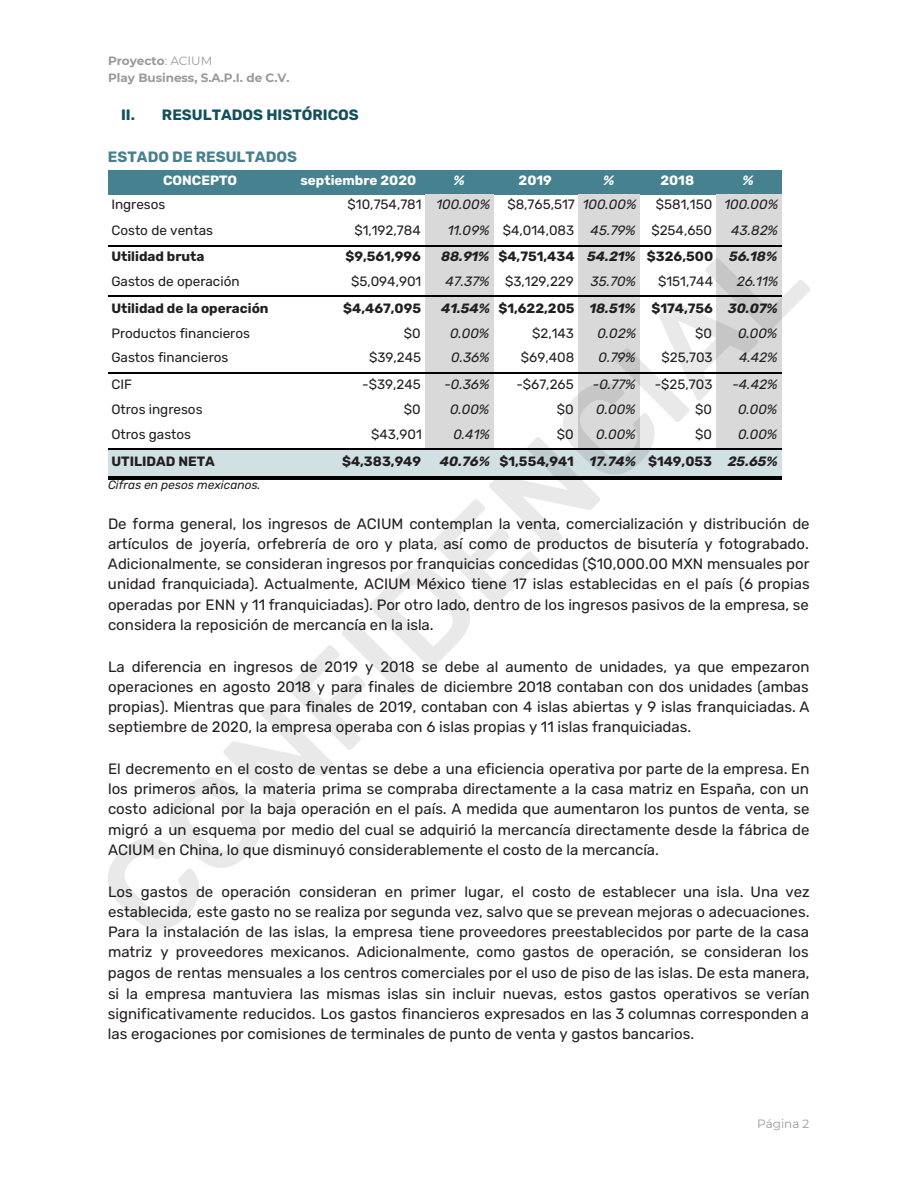
<style>
.page{position:relative;width:918px;height:1188px;background:#fff}
.page>*{position:absolute;margin:0;border:0;box-sizing:border-box;transform-origin:0 0}
.t1{font:15px/20.2px "Rubik";color:#231f20;text-align:justify}
.t2{font:700 15px "Rubik";color:#134f5c}
.t3{font:700 15px "Rubik";color:#45818e}
.t4{font:13.5px "Rubik";color:#231f20}
.t5{font:italic 13.5px "Rubik";color:#231f20}
.t6{font:italic 700 13.5px "Rubik";color:#231f20}
.t7{font:700 13.5px "Rubik";color:#231f20}
.t8{font:700 13.5px "Rubik";color:#fff}
.t9{font:italic 700 13.5px "Rubik";color:#fff}
.t10{font:700 12px/16.8px "Montserrat";color:#999}
.t11{font:italic 12px "Rubik";color:#231f20}
.t12{font:12px "Montserrat";color:#999}
.s1{font-weight:400}
.s2{font-style:italic}
.s3{font-style:normal}
</style>
<div class="page">
<div style="left:108px;top:170px;width:184px;height:25px;background:#45818e"></div>
<div style="left:292px;top:170px;width:133px;height:25px;background:#45818e"></div>
<div style="left:425px;top:170px;width:69px;height:25px;background:#45818e"></div>
<div style="left:494px;top:170px;width:84px;height:25px;background:#45818e"></div>
<div style="left:578px;top:170px;width:62px;height:25px;background:#45818e"></div>
<div style="left:640px;top:170px;width:77px;height:25px;background:#45818e"></div>
<div style="left:717px;top:170px;width:65px;height:25px;background:#45818e"></div>
<div style="left:425px;top:195px;width:69px;height:24px;background:#d9d9d9"></div>
<div style="left:578px;top:195px;width:62px;height:24px;background:#d9d9d9"></div>
<div style="left:717px;top:195px;width:65px;height:24px;background:#d9d9d9"></div>
<div style="left:425px;top:219px;width:69px;height:26px;background:#d9d9d9"></div>
<div style="left:578px;top:219px;width:62px;height:26px;background:#d9d9d9"></div>
<div style="left:717px;top:219px;width:65px;height:26px;background:#d9d9d9"></div>
<div style="left:425px;top:245px;width:69px;height:26px;background:#d9d9d9"></div>
<div style="left:578px;top:245px;width:62px;height:26px;background:#d9d9d9"></div>
<div style="left:717px;top:245px;width:65px;height:26px;background:#d9d9d9"></div>
<hr style="left:717px;top:245px;width:65px;height:1px;background:#000">
<hr style="left:640px;top:245px;width:77px;height:1px;background:#000">
<hr style="left:578px;top:245px;width:62px;height:1px;background:#000">
<hr style="left:494px;top:245px;width:84px;height:1px;background:#000">
<hr style="left:425px;top:245px;width:69px;height:1px;background:#000">
<hr style="left:292px;top:245px;width:133px;height:1px;background:#000">
<hr style="left:108px;top:245px;width:184px;height:1px;background:#000">
<svg style="left:108px;top:258px;width:702px;height:672px"></svg>
<p class="t10" style="left:108px;top:52px;width:183px">Proyecto<span class="s1">: ACIUM<br></span>Play Business, S.A.P.I. de C.V.</p>
<p class="t2" style="left:121px;top:107px;width:239px">II. RESULTADOS HISTÓRICOS</p>
<p class="t3" style="left:108px;top:148px;width:191px">ESTADO DE RESULTADOS</p>
<p class="t8" style="left:163px;top:172px;width:76px">CONCEPTO</p>
<p class="t8" style="left:300px;top:172px;width:118px">septiembre 2020</p>
<p class="t9" style="left:453px;top:172px;width:13px">%</p>
<p class="t8" style="left:519px;top:172px;width:35px">2019</p>
<p class="t9" style="left:603px;top:172px;width:13px">%</p>
<p class="t8" style="left:660px;top:172px;width:35px">2018</p>
<p class="t9" style="left:742px;top:172px;width:13px">%</p>
<p class="t4" style="left:111px;top:197px;width:56px">Ingresos</p>
<p class="t4" style="left:348px;top:197px;width:144px">$10,754,781 <span class="s2">100.00%</span></p>
<p class="t4" style="left:507px;top:197px;width:131px">$8,765,517 <span class="s2">100.00%</span></p>
<p class="t4" style="left:656px;top:197px;width:124px">$581,150 <span class="s2">100.00%</span></p>
<p class="t4" style="left:111px;top:223px;width:103px">Costo de ventas</p>
<p class="t4" style="left:354px;top:223px;width:68px">$1,192,784</p>
<p class="t4" style="left:448px;top:223px;width:266px"><span class="s2">11.09%</span> $4,014,083 <span class="s2">45.79%</span> $254,650</p>
<p class="t5" style="left:731px;top:223px;width:48px">43.82%</p>
<p class="t7" style="left:111px;top:249px;width:95px">Utilidad bruta</p>
<p class="t7" style="left:345px;top:249px;width:77px">$9,561,996</p>
<p class="t6" style="left:441px;top:249px;width:338px">88.91% <span class="s3">$4,751,434</span> 54.21% <span class="s3">$326,500</span> 56.18%</p>
<p class="t4" style="left:111px;top:274px;width:130px">Gastos de operación</p>
<p class="t4" style="left:351px;top:274px;width:72px">$5,094,901</p>
<p class="t5" style="left:446px;top:274px;width:192px">47.37% <span class="s3">$3,129,229</span> 35.70%</p>
<p class="t4" style="left:658px;top:274px;width:56px">$151,744</p>
<p class="t5" style="left:737px;top:274px;width:43px">26.11%</p>
<p class="t7" style="left:111px;top:301px;width:159px">Utilidad de la operación</p>
<p class="t7" style="left:343px;top:301px;width:80px">$4,467,095</p>
<p class="t6" style="left:441px;top:301px;width:338px">41.54% <span class="s3">$1,622,205</span> 18.51% <span class="s3">$174,756</span> 30.07%</p>
<p class="t4" style="left:111px;top:325px;width:140px">Productos financieros</p>
<p class="t4" style="left:404px;top:325px;width:18px">$0</p>
<p class="t5" style="left:450px;top:325px;width:41px">0.00%</p>
<p class="t4" style="left:532px;top:325px;width:43px">$2,143</p>
<p class="t5" style="left:597px;top:325px;width:40px">0.02%</p>
<p class="t4" style="left:695px;top:325px;width:18px">$0</p>
<p class="t5" style="left:738px;top:325px;width:41px">0.00%</p>
<p class="t4" style="left:111px;top:350px;width:119px">Gastos financieros</p>
<p class="t4" style="left:369px;top:350px;width:54px">$39,245</p>
<p class="t5" style="left:451px;top:350px;width:40px">0.36%</p>
<p class="t4" style="left:521px;top:350px;width:55px">$69,408</p>
<p class="t5" style="left:598px;top:350px;width:39px">0.79%</p>
<p class="t4" style="left:662px;top:350px;width:53px">$25,703</p>
<p class="t5" style="left:739px;top:350px;width:40px">4.42%</p>
<p class="t4" style="left:111px;top:377px;width:22px">CIF</p>
<p class="t4" style="left:362px;top:377px;width:60px">-$39,245</p>
<p class="t5" style="left:444px;top:377px;width:47px">-0.36%</p>
<p class="t4" style="left:516px;top:377px;width:59px">-$67,265</p>
<p class="t5" style="left:593px;top:377px;width:44px">-0.77%</p>
<p class="t4" style="left:655px;top:377px;width:59px">-$25,703</p>
<p class="t5" style="left:732px;top:377px;width:47px">-4.42%</p>
<p class="t4" style="left:111px;top:402px;width:93px">Otros ingresos</p>
<p class="t4" style="left:404px;top:402px;width:18px">$0</p>
<p class="t5" style="left:450px;top:402px;width:41px">0.00%</p>
<p class="t4" style="left:557px;top:402px;width:18px">$0</p>
<p class="t5" style="left:596px;top:402px;width:41px">0.00%</p>
<p class="t4" style="left:695px;top:402px;width:18px">$0</p>
<p class="t5" style="left:738px;top:402px;width:41px">0.00%</p>
<p class="t4" style="left:111px;top:427px;width:81px">Otros gastos</p>
<p class="t4" style="left:371px;top:427px;width:52px">$43,901</p>
<p class="t5" style="left:453px;top:427px;width:38px">0.41%</p>
<p class="t4" style="left:557px;top:427px;width:18px">$0</p>
<p class="t5" style="left:596px;top:427px;width:41px">0.00%</p>
<p class="t4" style="left:695px;top:427px;width:18px">$0</p>
<p class="t5" style="left:738px;top:427px;width:41px">0.00%</p>
<p class="t7" style="left:111px;top:454px;width:105px">UTILIDAD NETA</p>
<p class="t7" style="left:342px;top:454px;width:81px">$4,383,949</p>
<p class="t6" style="left:440px;top:454px;width:340px">40.76% <span class="s3">$1,554,941</span> 17.74% <span class="s3">$149,053</span> 25.65%</p>
<p class="t11" style="left:108px;top:479px;width:154px">Cifras en pesos mexicanos.</p>
<p class="t1" style="left:108px;top:514px;width:703px">De forma general, los ingresos de ACIUM contemplan la venta, comercialización y distribución de artículos de joyería, orfebrería de oro y plata, así como de productos de bisutería y fotograbado.<br>Adicionalmente, se consideran ingresos por franquicias concedidas ($10,000.00 MXN mensuales por unidad franquiciada). Actualmente, ACIUM México tiene 17 islas establecidas en el país (6 propias operadas por ENN y 11 franquiciadas). Por otro lado, dentro de los ingresos pasivos de la empresa, se considera la reposición de mercancía en la isla.</p>
<p class="t1" style="left:108px;top:657px;width:703px">La diferencia en ingresos de 2019 y 2018 se debe al aumento de unidades, ya que empezaron operaciones en agosto 2018 y para finales de diciembre 2018 contaban con dos unidades (ambas propias). Mientras que para finales de 2019, contaban con 4 islas abiertas y 9 islas franquiciadas. A septiembre de 2020, la empresa operaba con 6 islas propias y 11 islas franquiciadas.</p>
<p class="t1" style="left:108px;top:759px;width:703px">El decremento en el costo de ventas se debe a una eficiencia operativa por parte de la empresa. En los primeros años, la materia prima se compraba directamente a la casa matriz en España, con un costo adicional por la baja operación en el país. A medida que aumentaron los puntos de venta, se migró a un esquema por medio del cual se adquirió la mercancía directamente desde la fábrica de ACIUM en China, lo que disminuyó considerablemente el costo de la mercancía.</p>
<p class="t1" style="left:108px;top:882px;width:703px">Los gastos de operación consideran en primer lugar, el costo de establecer una isla. Una vez establecida, este gasto no se realiza por segunda vez, salvo que se prevean mejoras o adecuaciones.<br>Para la instalación de las islas, la empresa tiene proveedores preestablecidos por parte de la casa matriz y proveedores mexicanos. Adicionalmente, como gastos de operación, se consideran los pagos de rentas mensuales a los centros comerciales por el uso de piso de las islas. De esta manera, si la empresa mantuviera las mismas islas sin incluir nuevas, estos gastos operativos se verían significativamente reducidos. Los gastos financieros expresados en las 3 columnas corresponden a las erogaciones por comisiones de terminales de punto de venta y gastos bancarios.</p>
<p class="t12" style="left:757px;top:1116px;width:54px">Página 2</p>
</div>
